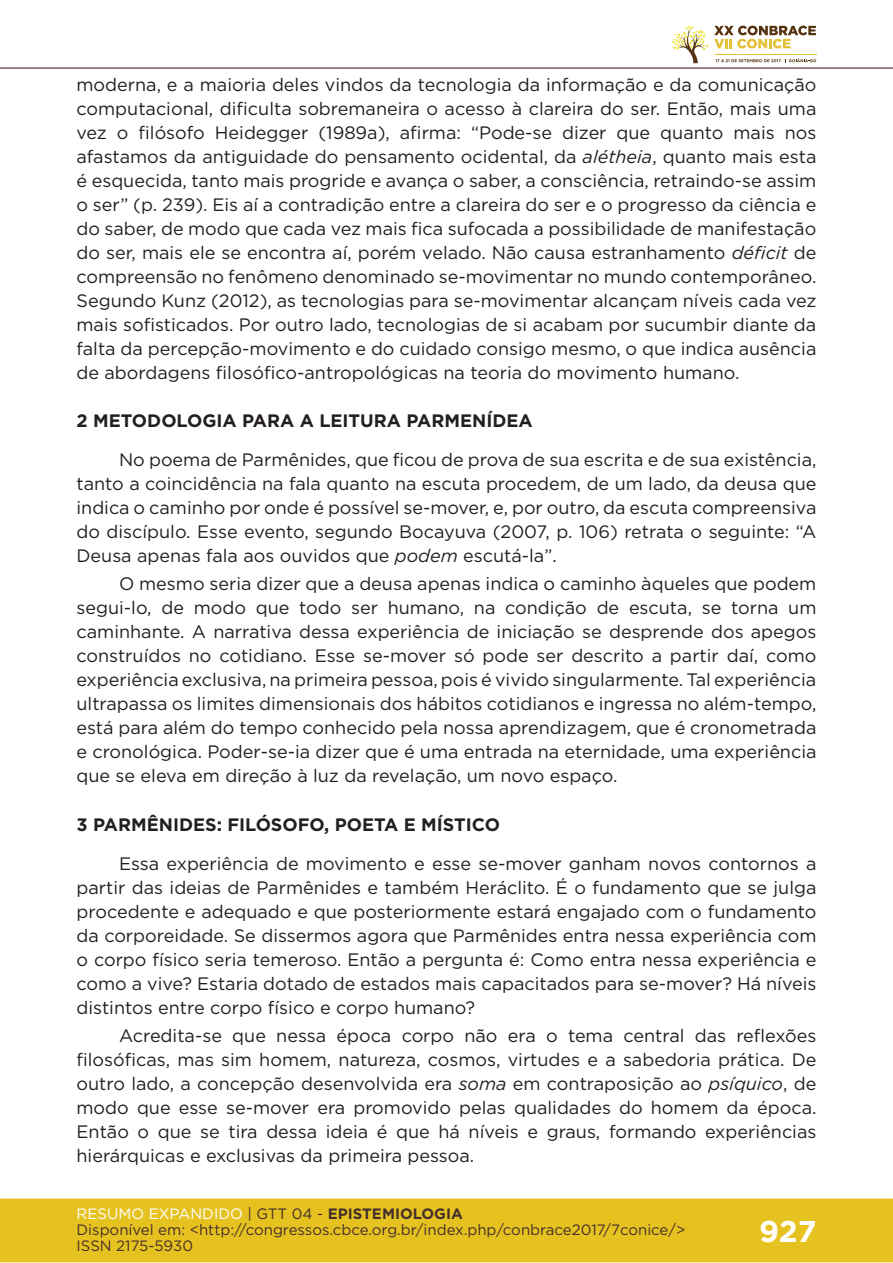
<style>
.page{position:relative;width:893px;height:1263px;background:#fff}
.page>*{position:absolute;margin:0;border:0;box-sizing:border-box;transform-origin:0 0}
.t1{font:700 30px "Gotham";color:#fff}
.t2{font:18px/24px "Gotham";color:#231f20;text-align:justify}
.t3{font:700 18px "Gotham";color:#231f20}
.t4{font:15px/16px "Gotham";color:#462f2a}
.s1{font-style:italic}
.s2{color:#fff}
.s3{color:#442f2a}
.s4{font-weight:700;color:#442f2a}
</style>
<div class="page">
<div style="left:0;top:1198px;width:893px;height:64px;background:#e6c221;border:2px solid #e6c221"></div>
<hr style="left:0;top:67px;width:893px;height:2px;background:#442f2a">
<svg style="left:672px;top:26px;width:144px;height:37px"></svg>
<hr style="left:0;top:0;width:1px;height:150px;background:#fff">
<p class="t2" style="left:77px;top:72px;width:741px">moderna, e a maioria deles vindos da tecnologia da informação e da comunicação computacional, dificulta sobremaneira o acesso à clareira do ser. Então, mais uma vez o filósofo Heidegger (1989a), afirma: “Pode-se dizer que quanto mais nos afastamos da antiguidade do pensamento ocidental, da <span class="s1">alétheia</span>, quanto mais esta é esquecida, tanto mais progride e avança o saber, a consciência, retraindo-se assim o ser” (p. 239). Eis aí a contradição entre a clareira do ser e o progresso da ciência e do saber, de modo que cada vez mais fica sufocada a possibilidade de manifestação do ser, mais ele se encontra aí, porém velado. Não causa estranhamento <span class="s1">déficit</span> de compreensão no fenômeno denominado se-movimentar no mundo contemporâneo.<br>Segundo Kunz (2012), as tecnologias para se-movimentar alcançam níveis cada vez mais sofisticados. Por outro lado, tecnologias de si acabam por sucumbir diante da falta da percepção-movimento e do cuidado consigo mesmo, o que indica ausência de abordagens filosófico-antropológicas na teoria do movimento humano.</p>
<p class="t3" style="left:77px;top:409px;width:458px">2 METODOLOGIA PARA A LEITURA PARMENÍDEA</p>
<p class="t2" style="left:77px;top:447px;width:741px;text-indent:43px">No poema de Parmênides, que ficou de prova de sua escrita e de sua existência, tanto a coincidência na fala quanto na escuta procedem, de um lado, da deusa que indica o caminho por onde é possível se-mover, e, por outro, da escuta compreensiva do discípulo. Esse evento, segundo Bocayuva (2007, p. 106) retrata o seguinte: “A Deusa apenas fala aos ouvidos que <span class="s1">podem</span> escutá-la”.</p>
<p class="t2" style="left:77px;top:572px;width:741px;text-indent:43px">O mesmo seria dizer que a deusa apenas indica o caminho àqueles que podem segui-lo, de modo que todo ser humano, na condição de escuta, se torna um caminhante. A narrativa dessa experiência de iniciação se desprende dos apegos construídos no cotidiano. Esse se-mover só pode ser descrito a partir daí, como experiência exclusiva, na primeira pessoa, pois é vivido singularmente. Tal experiência ultrapassa os limites dimensionais dos hábitos cotidianos e ingressa no além-tempo, está para além do tempo conhecido pela nossa aprendizagem, que é cronometrada e cronológica. Poder-se-ia dizer que é uma entrada na eternidade, uma experiência que se eleva em direção à luz da revelação, um novo espaço.</p>
<p class="t3" style="left:77px;top:812px;width:425px">3 PARMÊNIDES: FILÓSOFO, POETA E MÍSTICO</p>
<p class="t2" style="left:77px;top:851px;width:741px;text-indent:43px">Essa experiência de movimento e esse se-mover ganham novos contornos a partir das ideias de Parmênides e também Heráclito. É o fundamento que se julga procedente e adequado e que posteriormente estará engajado com o fundamento da corporeidade. Se dissermos agora que Parmênides entra nessa experiência com o corpo físico seria temeroso. Então a pergunta é: Como entra nessa experiência e como a vive? Estaria dotado de estados mais capacitados para se-mover? Há níveis distintos entre corpo físico e corpo humano?</p>
<p class="t2" style="left:77px;top:1023px;width:741px;text-indent:43px">Acredita-se que nessa época corpo não era o tema central das reflexões filosóficas, mas sim homem, natureza, cosmos, virtudes e a sabedoria prática. De outro lado, a concepção desenvolvida era <span class="s1">soma</span> em contraposição ao <span class="s1">psíquico</span>, de modo que esse se-mover era promovido pelas qualidades do homem da época.<br>Então o que se tira dessa ideia é que há níveis e graus, formando experiências hierárquicas e exclusivas da primeira pessoa.</p>
<p class="t4" style="left:77px;top:1205px;width:610px"><span class="s2">RESUMO EXPANDIDO</span> <span class="s3">| GTT 04 -</span> <span class="s4">EPISTEMIOLOGIA<br></span>Disponível em: &lt;http://congressos.cbce.org.br/index.php/conbrace2017/7conice/&gt;<br>ISSN 2175-5930</p>
<h1 class="t1" style="left:759px;top:1212px;width:59px">927</h1>
</div>
